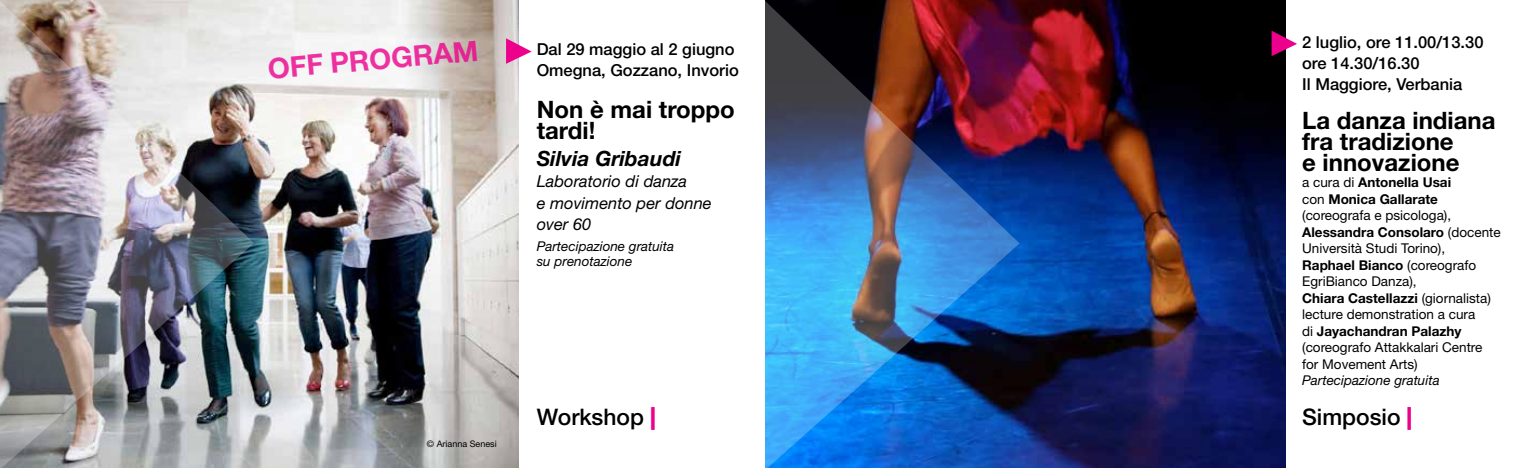
<style>
.page{position:relative;width:1531px;height:468px;background:#fff}
.page>*{position:absolute;margin:0;border:0;box-sizing:border-box;transform-origin:0 0}
.t1{font:700 28.35px "Helvetica Neue LT";color:#ec008c}
.t2{font:700 24px/21px "Helvetica Neue LT";color:#000}
.t3{font:500 22.8px "Helvetica Neue LT";color:#000}
.t4{font:italic 700 21px "Helvetica Neue LT";color:#000}
.t5{font:500 16.5px/21px "Helvetica Neue LT";color:#000}
.t6{font:italic 16.5px/21px "Helvetica Neue LT";color:#000}
.t7{font:13.5px/16.5px "Helvetica Neue LT";color:#000}
.t8{font:italic 13.5px/15px "Helvetica Neue LT";color:#000}
.t9{font:9px "Helvetica Neue LT";color:#000}
.s1{font-weight:900;color:#ec008c}
.s2{font-weight:700}
</style>
<div class="page">
<img style="left:254px;top:0;width:265px;height:468px">
<svg style="left:506px;top:38px;width:25px;height:26px"></svg>
<img style="left:0;top:0;width:254px;height:468px">
<img style="left:1019px;top:0;width:266px;height:468px">
<svg style="left:1271px;top:31px;width:26px;height:25px"></svg>
<img style="left:765px;top:0;width:254px;height:468px">
<h1 class="t1" style="left:266px;top:51px;width:213px;rotate:-5deg">OFF PROGRAM</h1>
<p class="t5" style="left:537px;top:39px;width:204px">Dal 29 maggio al 2 giugno<br>Omegna, Gozzano, Invorio</p>
<h2 class="t2" style="left:537px;top:99px;width:200px">Non è mai troppo tardi!</h2>
<h3 class="t4" style="left:537px;top:146px;width:146px">Silvia Gribaudi</h3>
<p class="t6" style="left:537px;top:171px;width:177px">Laboratorio di danza<br>e movimento per donne over 60</p>
<p class="t8" style="left:537px;top:238px;width:139px">Partecipazione gratuita su prenotazione</p>
<p class="t9" style="left:427px;top:438px;width:71px">© Arianna Senesi</p>
<h3 class="t3" style="left:537px;top:403px;width:120px">Workshop <span class="s1">|</span></h3>
<p class="t5" style="left:1302px;top:31px;width:183px">2 luglio, ore 11.00/13.30 ore 14.30/16.30<br>Il Maggiore, Verbania</p>
<h2 class="t2" style="left:1302px;top:109px;width:195px">La danza indiana fra tradizione<br>e innovazione</h2>
<p class="t7" style="left:1302px;top:174px;width:200px">a cura di <span class="s2">Antonella Usai<br></span>con <span class="s2">Monica Gallarate </span>(coreografa e psicologa),<br><span class="s2">Alessandra Consolaro</span> (docente<br>Università Studi Torino),<br><span class="s2">Raphael Bianco</span> (coreografo<br>EgriBianco Danza),<br><span class="s2">Chiara Castellazzi</span> (giornalista) lecture demonstration a cura<br>di <span class="s2">Jayachandran Palazhy </span>(coreografo Attakkalari Centre for Movement Arts)</p>
<p class="t8" style="left:1302px;top:373px;width:139px">Partecipazione gratuita</p>
<h3 class="t3" style="left:1302px;top:403px;width:111px">Simposio <span class="s1">|</span></h3>
</div>
